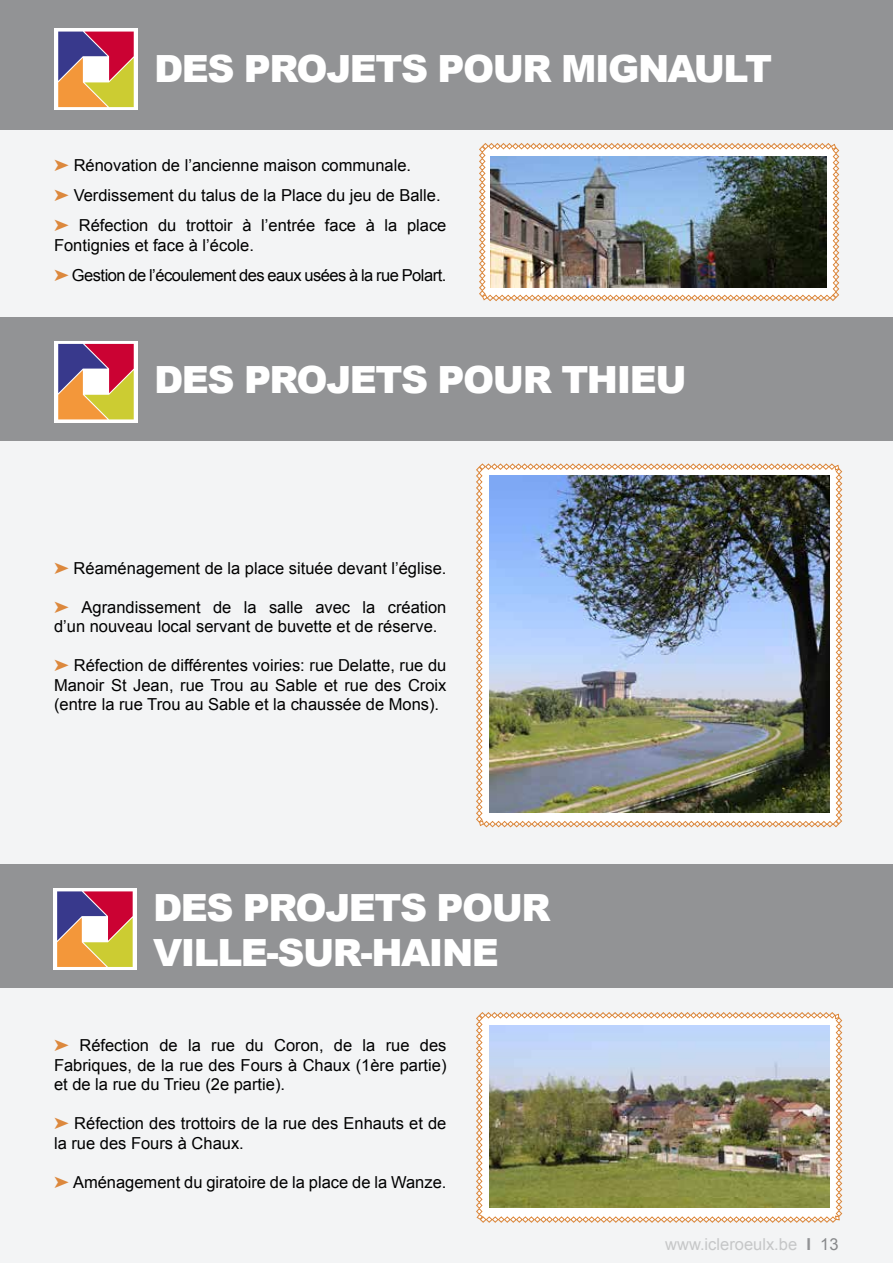
<style>
.page{position:relative;width:893px;height:1263px;background:#f3f4f5}
.page>*{position:absolute;margin:0;border:0;box-sizing:border-box;transform-origin:0 0}
.t1{font:900 37.5px/45px "Arial";letter-spacing:-.04em;color:#fff}
.t2{font:16.5px/19.5px "Arial";color:#000}
.t3{font:16.5px/30px "Arial";letter-spacing:-.03em;color:#000}
.t4{font:16.5px "Arial";color:#c6c7c8}
.t5{font:800 condensed 12.75px "Tw Cen";color:#858584}
.t6{font:800 condensed 10.05px "Tw Cen";color:#858584}
.s1{color:#dc883d}
.s2{font-weight:700;color:#929395}
.s3{color:#87888a}
</style>
<div class="page">
<div style="left:0;top:0;width:893px;height:130px;background:#929395"></div>
<div style="left:0;top:317px;width:893px;height:123px;background:#929395"></div>
<div style="left:0;top:864px;width:893px;height:124px;background:#929395"></div>
<div style="left:54px;top:28px;width:84px;height:82px;background:linear-gradient(to right,#fff,#fff)"></div>
<svg style="left:58px;top:32px;width:76px;height:75px;background:#bc7f66"></svg>
<svg style="left:54px;top:341px;width:84px;height:81px"></svg>
<svg style="left:58px;top:344px;width:76px;height:75px;background:#bc7e66"></svg>
<div style="left:53px;top:888px;width:83px;height:82px;background:#fff"></div>
<svg style="left:57px;top:891px;width:76px;height:76px;background:#bc7f67"></svg>
<svg style="left:479px;top:143px;width:360px;height:158px"></svg>
<svg style="left:476px;top:463px;width:366px;height:364px"></svg>
<svg style="left:476px;top:1012px;width:366px;height:211px"></svg>
<img style="left:491px;top:157px;width:335px;height:130px">
<img style="left:490px;top:475px;width:340px;height:337px">
<img style="left:490px;top:1026px;width:340px;height:182px">
<h1 class="t1" style="left:154px;top:45px;width:618px">DES PROJETS POUR MIGNAULT</h1>
<p class="t2" style="left:54px;top:151px;width:394px;line-height:30px"><span class="s1">➤</span> Rénovation de l’ancienne maison communale.<br><span class="s1">➤</span> Verdissement du talus de la Place du jeu de Balle. <span class="s1">➤</span> Réfection du trottoir à l’entrée face à la place</p>
<p class="t3" style="left:54px;top:230px;width:394px">Fontignies et face à l’école.<br><span class="s1">➤</span> Gestion de l’écoulement des eaux usées à la rue Polart.</p>
<h1 class="t1" style="left:154px;top:355px;width:534px">DES PROJETS POUR THI EU</h1>
<p class="t2" style="left:54px;top:558px;width:394px"><span class="s1">➤</span> Réaménagement de la place située devant l’église.</p>
<p class="t2" style="left:54px;top:597px;width:394px"><span class="s1">➤</span> Agrandissement de la salle avec la création d’un nouveau local servant de buvette et de réserve.</p>
<p class="t2" style="left:54px;top:656px;width:394px;text-align:justify"><span class="s1">➤</span> Réfection de différentes voiries: rue Delatte, rue du Manoir St Jean, rue Trou au Sable et rue des Croix (entre la rue Trou au Sable et la chaussée de Mons).</p>
<h1 class="t1" style="left:153px;top:883px;width:399px">DES PROJETS POUR<br>VI LLE-SUR-HAI NE</h1>
<p class="t6" style="left:286px;top:895px;width:7px">^</p>
<p class="t5" style="left:263px;top:888px;width:5px">,</p>
<p class="t2" style="left:54px;top:1036px;width:394px;text-align:justify"><span class="s1">➤</span> Réfection de la rue du Coron, de la rue des Fabriques, de la rue des Fours à Chaux (1ère partie) et de la rue du Trieu (2e partie).</p>
<p class="t2" style="left:54px;top:1114px;width:394px"><span class="s1">➤</span> Réfection des trottoirs de la rue des Enhauts et de la rue des Fours à Chaux.</p>
<p class="t2" style="left:54px;top:1172px;width:394px"><span class="s1">➤</span> Aménagement du giratoire de la place de la Wanze.</p>
<p class="t4" style="left:665px;top:1233px;width:175px">www.icleroeulx.be <span class="s2">I</span> <span class="s3">13</span></p>
</div>
